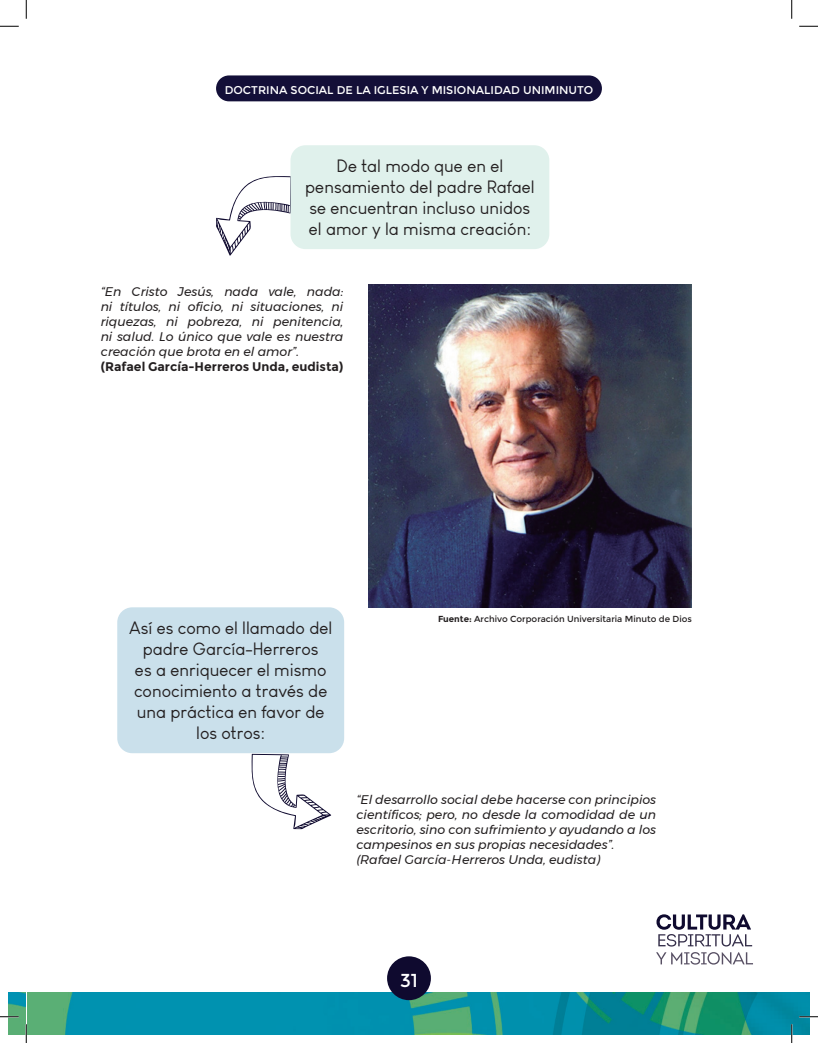
<style>
.page{position:relative;width:818px;height:1043px;background:#fff}
.page>*{position:absolute;margin:0;border:0;box-sizing:border-box;transform-origin:0 0}
.t1{font:18.75px "Montserrat";color:#fff}
.t2{font:17.5px/21px "Louis George Cafe";color:#231f20;text-align:center}
.t3{font:italic 12.5px/15px "Montserrat";color:#231f20;text-align:justify}
.t4{font:700 12.5px "Montserrat";color:#231f20}
.t5{font:11.25px "Montserrat";color:#fff}
.t6{font:8.75px "Montserrat";color:#231f20}
.s1{font-weight:700}
</style>
<div class="page">
<img style="left:27px;top:993px;width:782px;height:41px">
<img style="left:9px;top:993px;width:16px;height:41px">
<div style="left:216px;top:75px;width:386px;height:26px;background:#130f38;border-radius:13px"></div>
<svg style="left:656px;top:952px;width:97px;height:12px"></svg>
<svg style="left:656px;top:914px;width:96px;height:32px"></svg>
<div style="left:387px;top:956px;width:44px;height:44px;background:#0f0a2f;border-radius:50%"></div>
<svg style="left:216px;top:176px;width:74px;height:80px"></svg>
<svg style="left:250px;top:753px;width:81px;height:76px"></svg>
<img style="left:369px;top:284px;width:322px;height:323px">
<div style="left:290px;top:145px;width:259px;height:104px;background:#e0f1ec;border-radius:15px"></div>
<div style="left:117px;top:607px;width:227px;height:146px;background:#cae0eb;border-radius:15px"></div>
<svg style="left:0;top:25px;width:19px;height:2px"></svg>
<svg style="left:799px;top:25px;width:19px;height:2px"></svg>
<svg style="left:0;top:1015px;width:19px;height:2px"></svg>
<svg style="left:799px;top:1015px;width:19px;height:2px"></svg>
<svg style="left:25px;top:0;width:2px;height:19px"></svg>
<svg style="left:25px;top:1024px;width:2px;height:18px"></svg>
<svg style="left:791px;top:0;width:1px;height:19px"></svg>
<svg style="left:790px;top:1024px;width:2px;height:18px"></svg>
<p class="t5" style="left:225px;top:83px;width:370px">DOCTRINA SOCIAL DE LA IGLESIA Y MISIONALIDAD UNIMINUTO</p>
<h2 class="t2" style="left:305px;top:155px;width:231px">De tal modo que en el pensamiento del padre Rafael se encuentran incluso unidos el amor y la misma creación:</h2>
<p class="t3" style="left:101px;top:284px;width:244px">“En Cristo Jesús, nada vale, nada: ni títulos, ni oficio, ni situaciones, ni riquezas, ni pobreza, ni penitencia, ni salud. Lo único que vale es nuestra creación que brota en el amor”.</p>
<p class="t4" style="left:101px;top:359px;width:244px">(Rafael García-Herreros Unda, eudista)</p>
<h2 class="t2" style="left:129px;top:617px;width:205px">Así es como el llamado del padre García-Herreros<br>es a enriquecer el mismo conocimiento a través de una práctica en favor de los otros:</h2>
<p class="t6" style="left:438px;top:614px;width:255px"><span class="s1">Fuente:</span> Archivo Corporación Universitaria Minuto de Dios</p>
<p class="t3" style="left:356px;top:791px;width:301px;text-align:left">“El desarrollo social debe hacerse con principios científicos; pero, no desde la comodidad de un escritorio, sino con sufrimiento y ayudando a los campesinos en sus propias necesidades”. (Rafael García-Herreros Unda, eudista)</p>
<h1 class="t1" style="left:400px;top:969px;width:19px">31</h1>
</div>
